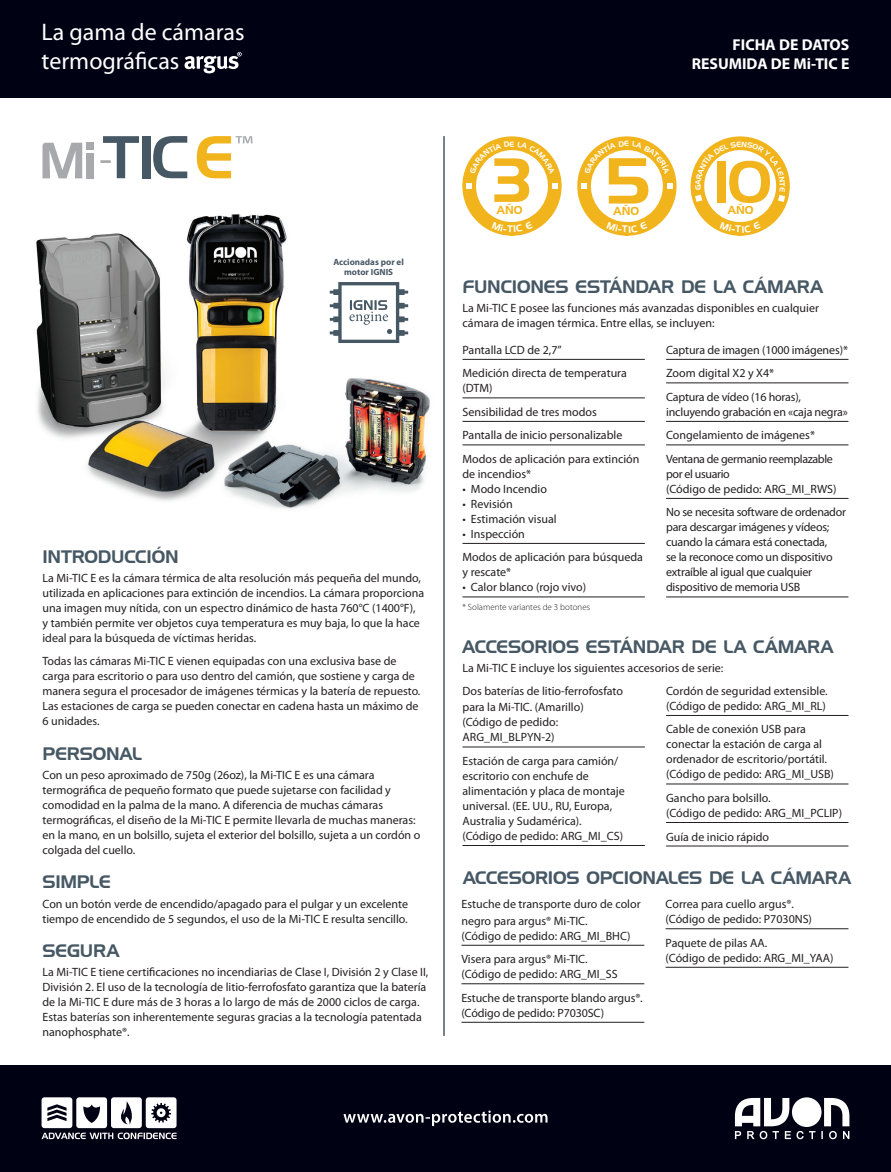
<style>
.page{position:relative;width:891px;height:1172px;background:#fff}
.page>*{position:absolute;margin:0;border:0;box-sizing:border-box;transform-origin:0 0}
.t1{font:24px/28.8px "Myriad Pro";color:#fff}
.t2{font:18px "Hanzel Normal";letter-spacing:-.01em;color:#475865}
.t3{font:700 15.75px/18.9px "Myriad Pro";color:#fff;text-align:right}
.t4{font:12px/15px "Myriad Pro";color:#231f20}
.t5{font:12px/15px "Myriad Pro";letter-spacing:-.02em;color:#231f20}
.t6{font:11.55px "Hanzel Normal";color:#f1b41c}
.t7{font:300 9px "Myriad Pro";color:#231f20}
.t8{font:700 9px/10.8px "Myriad Pro";color:#475865;text-align:center}
</style>
<div class="page">
<div style="left:0;top:1066px;width:891px;height:106px;background:#000213"></div>
<svg style="left:797px;top:1131px;width:18px;height:8px"></svg>
<div style="left:792px;top:1097px;width:30px;height:30px;background:#fff;border-radius:50%"></div>
<svg style="left:735px;top:1098px;width:56px;height:41px"></svg>
<svg style="left:821px;top:1098px;width:28px;height:41px"></svg>
<div style="left:0;top:0;width:891px;height:98px;background:#000213"></div>
<svg style="left:343px;top:1110px;width:205px;height:16px"></svg>
<svg style="left:42px;top:1097px;width:135px;height:42px"></svg>
<svg style="left:185px;top:52px;width:57px;height:21px"></svg>
<img style="left:36px;top:214px;width:394px;height:296px">
<hr style="left:461px;top:945px;width:183px;height:1px;background:#231f20">
<hr style="left:461px;top:983px;width:183px;height:1px;background:#231f20">
<hr style="left:461px;top:1022px;width:183px;height:1px;background:#231f20">
<hr style="left:666px;top:928px;width:182px;height:1px;background:#231f20">
<hr style="left:666px;top:967px;width:182px;height:1px;background:#231f20">
<hr style="left:463px;top:747px;width:182px;height:1px;background:#231f20">
<hr style="left:463px;top:845px;width:182px;height:1px;background:#231f20">
<hr style="left:666px;top:715px;width:182px;height:1px;background:#231f20">
<hr style="left:666px;top:784px;width:182px;height:1px;background:#231f20">
<hr style="left:666px;top:822px;width:182px;height:1px;background:#231f20">
<hr style="left:666px;top:846px;width:182px;height:1px;background:#231f20">
<hr style="left:463px;top:359px;width:182px;height:1px;background:#231f20">
<hr style="left:463px;top:398px;width:182px;height:1px;background:#231f20">
<hr style="left:463px;top:421px;width:182px;height:1px;background:#231f20">
<hr style="left:463px;top:445px;width:182px;height:1px;background:#231f20">
<hr style="left:463px;top:543px;width:182px;height:1px;background:#231f20">
<hr style="left:463px;top:597px;width:182px;height:1px;background:#231f20">
<hr style="left:666px;top:359px;width:182px;height:1px;background:#231f20">
<hr style="left:666px;top:383px;width:182px;height:1px;background:#231f20">
<hr style="left:666px;top:421px;width:182px;height:1px;background:#231f20">
<hr style="left:666px;top:445px;width:182px;height:1px;background:#231f20">
<hr style="left:666px;top:498px;width:182px;height:1px;background:#231f20">
<hr style="left:666px;top:597px;width:182px;height:1px;background:#231f20">
<div style="left:142px;top:136px;width:8px;height:42px;background:#475865"></div>
<svg style="left:153px;top:136px;width:34px;height:42px"></svg>
<svg style="left:43px;top:143px;width:39px;height:35px"></svg>
<div style="left:86px;top:153px;width:8px;height:25px;background:#a8a9ad"></div>
<div style="left:86px;top:143px;width:8px;height:7px;background:#a8a9ad"></div>
<svg style="left:100px;top:136px;width:39px;height:42px"></svg>
<hr style="left:443px;top:136px;width:2px;height:900px;background:#475865">
<svg style="left:197px;top:136px;width:56px;height:42px"></svg>
<svg style="left:330px;top:282px;width:78px;height:61px"></svg>
<div style="left:329px;top:254px;width:79px;height:25px;background:#fff"></div>
<svg style="left:462px;top:136px;width:100px;height:100px"></svg>
<svg style="left:577px;top:136px;width:100px;height:100px"></svg>
<svg style="left:690px;top:136px;width:100px;height:100px"></svg>
<h1 class="t1" style="left:42px;top:17px;width:204px">La gama de cámaras termográficas</h1>
<h3 class="t3" style="left:692px;top:35px;width:159px">FICHA DE DATOS<br>RESUMIDA DE Mi-TIC E</h3>
<p class="t8" style="left:333px;top:256px;width:72px">Accionadas por el motor IGNIS</p>
<h2 class="t2" style="left:43px;top:546px;width:138px">INTRODUCCIÓN</h2>
<p class="t4" style="left:43px;top:570px;width:383px">La Mi-TIC E es la cámara térmica de alta resolución más pequeña del mundo, utilizada en aplicaciones para extinción de incendios. La cámara proporciona una imagen muy nítida, con un espectro dinámico de hasta 760°C (1400°F), y también permite ver objetos cuya temperatura es muy baja, lo que la hace ideal para la búsqueda de víctimas heridas.</p>
<p class="t4" style="left:43px;top:654px;width:379px">Todas las cámaras Mi-TIC E vienen equipadas con una exclusiva base de carga para escritorio o para uso dentro del camión, que sostiene y carga de manera segura el procesador de imágenes térmicas y la batería de repuesto.<br>Las estaciones de carga se pueden conectar en cadena hasta un máximo de 6 unidades.</p>
<h2 class="t2" style="left:43px;top:743px;width:101px">PERSONAL</h2>
<p class="t4" style="left:43px;top:767px;width:379px">Con un peso aproximado de 750g (26oz), la Mi-TIC E es una cámara termográfica de pequeño formato que puede sujetarse con facilidad y comodidad en la palma de la mano. A diferencia de muchas cámaras termográficas, el diseño de la Mi-TIC E permite llevarla de muchas maneras: en la mano, en un bolsillo, sujeta el exterior del bolsillo, sujeta a un cordón o colgada del cuello.</p>
<h2 class="t2" style="left:43px;top:871px;width:70px">SIMPLE</h2>
<p class="t4" style="left:43px;top:896px;width:367px">Con un botón verde de encendido/apagado para el pulgar y un excelente tiempo de encendido de 5 segundos, el uso de la Mi-TIC E resulta sencillo.</p>
<h2 class="t2" style="left:43px;top:940px;width:78px">SEGURA</h2>
<p class="t4" style="left:43px;top:964px;width:387px">La Mi-TIC E tiene certificaciones no incendiarias de Clase I, División 2 y Clase II, División 2. El uso de la tecnología de litio-ferrofosfato garantiza que la batería de la Mi-TIC E dure más de 3 horas a lo largo de más de 2000 ciclos de carga.<br>Estas baterías son inherentemente seguras gracias a la tecnología patentada nanophosphate®.</p>
<p class="t6" style="left:497px;top:203px;width:27px">AÑO</p>
<p class="t6" style="left:614px;top:204px;width:27px">AÑO</p>
<p class="t6" style="left:728px;top:203px;width:27px">AÑO</p>
<h2 class="t2" style="left:463px;top:276px;width:362px">FUNCIONES ESTÁNDAR DE LA CÁMARA</h2>
<p class="t4" style="left:463px;top:300px;width:358px">La Mi-TIC E posee las funciones más avanzadas disponibles en cualquier cámara de imagen térmica. Entre ellas, se incluyen:</p>
<p class="t4" style="left:463px;top:338px;width:166px;line-height:23.5px">Pantalla LCD de 2,7”<br>Medición directa de temperatura</p>
<p class="t4" style="left:463px;top:376px;width:179px;line-height:23.5px">(DTM)<br>Sensibilidad de tres modos<br>Pantalla de inicio personalizable<br>Modos de aplicación para extinción</p>
<p class="t4" style="left:463px;top:466px;width:70px">de incendios*</p>
<p class="t4" style="left:463px;top:481px;width:86px">• Modo Incendio</p>
<p class="t4" style="left:463px;top:496px;width:52px">• Revisión</p>
<p class="t4" style="left:463px;top:511px;width:96px">• Estimación visual</p>
<p class="t4" style="left:463px;top:522px;width:182px;line-height:23.5px">• Inspección<br>Modos de aplicación para búsqueda</p>
<p class="t4" style="left:463px;top:565px;width:50px">y rescate*</p>
<p class="t4" style="left:463px;top:580px;width:125px">• Calor blanco (rojo vivo)</p>
<p class="t7" style="left:463px;top:602px;width:129px">* Solamente variantes de 3 botones</p>
<p class="t4" style="left:666px;top:338px;width:183px;line-height:23.5px">Captura de imagen (1000 imágenes)*<br>Zoom digital X2 y X4*<br>Captura de vídeo (16 horas),</p>
<p class="t4" style="left:666px;top:400px;width:183px;line-height:23.5px">incluyendo grabación en «caja negra»<br>Congelamiento de imágenes*<br>Ventana de germanio reemplazable</p>
<p class="t4" style="left:666px;top:466px;width:172px">por el usuario<br>(Código de pedido: ARG_MI_RWS)</p>
<p class="t5" style="left:666px;top:505px;width:181px">No se necesita software de ordenador para descargar imágenes y vídeos; cuando la cámara está conectada,<br>se la reconoce como un dispositivo extraíble al igual que cualquier dispositivo de memoria USB</p>
<h2 class="t2" style="left:463px;top:636px;width:372px">ACCESORIOS ESTÁNDAR DE LA CÁMARA</h2>
<p class="t4" style="left:463px;top:660px;width:262px">La Mi-TIC E incluye los siguientes accesorios de serie:</p>
<p class="t4" style="left:463px;top:682px;width:162px;line-height:16.5px">Dos baterías de litio-ferrofosfato para la Mi-TIC. (Amarillo)</p>
<p class="t4" style="left:463px;top:715px;width:97px">(Código de pedido:<br>ARG_MI_BLPYN-2)</p>
<p class="t4" style="left:463px;top:753px;width:164px">Estación de carga para camión/ escritorio con enchufe de alimentación y placa de montaje universal. (EE. UU., RU, Europa,<br>Australia y Sudamérica).<br>(Código de pedido: ARG_MI_CS)</p>
<p class="t4" style="left:666px;top:683px;width:163px">Cordón de seguridad extensible. (Código de pedido: ARG_MI_RL)</p>
<p class="t4" style="left:666px;top:722px;width:169px">Cable de conexión USB para conectar la estación de carga al ordenador de escritorio/portátil. (Código de pedido: ARG_MI_USB)</p>
<p class="t4" style="left:666px;top:790px;width:177px">Gancho para bolsillo.<br>(Código de pedido: ARG_MI_PCLIP)</p>
<p class="t4" style="left:666px;top:829px;width:105px">Guía de inicio rápido</p>
<h2 class="t2" style="left:463px;top:866px;width:390px">ACCESORIOS OPCIONALES DE LA CÁMARA</h2>
<p class="t4" style="left:461px;top:896px;width:181px;line-height:16.5px">Estuche de transporte duro de color negro para argus® Mi-TIC.</p>
<p class="t4" style="left:461px;top:924px;width:171px;line-height:23.5px">(Código de pedido: ARG_MI_BHC)<br>Visera para argus® Mi-TIC.</p>
<p class="t4" style="left:461px;top:962px;width:183px;line-height:23.5px">(Código de pedido: ARG_MI_SS<br>Estuche de transporte blando argus®.</p>
<p class="t4" style="left:461px;top:1005px;width:144px">(Código de pedido: P7030SC)</p>
<p class="t4" style="left:666px;top:896px;width:148px">Correa para cuello argus®. (Código de pedido: P7030NS)</p>
<p class="t4" style="left:666px;top:935px;width:169px">Paquete de pilas AA.<br>(Código de pedido: ARG_MI_YAA)</p>
</div>
